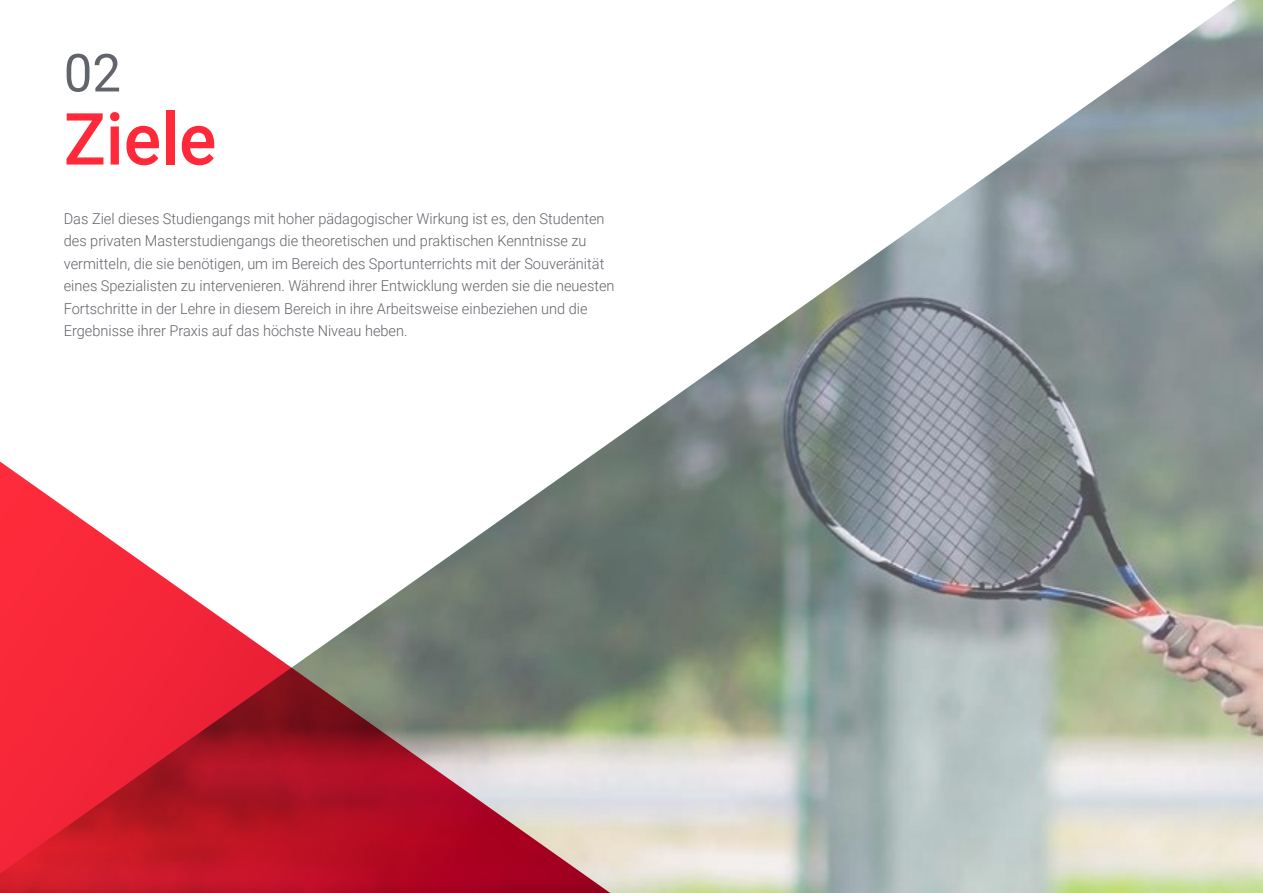
<style>
.page{position:relative;width:1263px;height:893px;background:#fff}
.page>*{position:absolute;margin:0;border:0;box-sizing:border-box;transform-origin:0 0}
.t1{font:500 72px "Roboto";color:#ff293a}
.t2{font:52.5px "Roboto";color:#61646a}
.t3{font:300 15px/22.5px "Roboto";color:#61646a}
</style>
<div class="page">
<img style="left:605px;top:0;width:658px;height:893px">
<svg style="left:0;top:446px;width:640px;height:447px"></svg>
<h2 class="t2" style="left:64px;top:36px;width:59px">02</h2>
<h1 class="t1" style="left:64px;top:89px;width:154px">Ziele</h1>
<p class="t3" style="left:64px;top:207px;width:552px">Das Ziel dieses Studiengangs mit hoher pädagogischer Wirkung ist es, den Studenten des privaten Masterstudiengangs die theoretischen und praktischen Kenntnisse zu vermitteln, die sie benötigen, um im Bereich des Sportunterrichts mit der Souveränität eines Spezialisten zu intervenieren. Während ihrer Entwicklung werden sie die neuesten Fortschritte in der Lehre in diesem Bereich in ihre Arbeitsweise einbeziehen und die Ergebnisse ihrer Praxis auf das höchste Niveau heben.</p>
</div>
